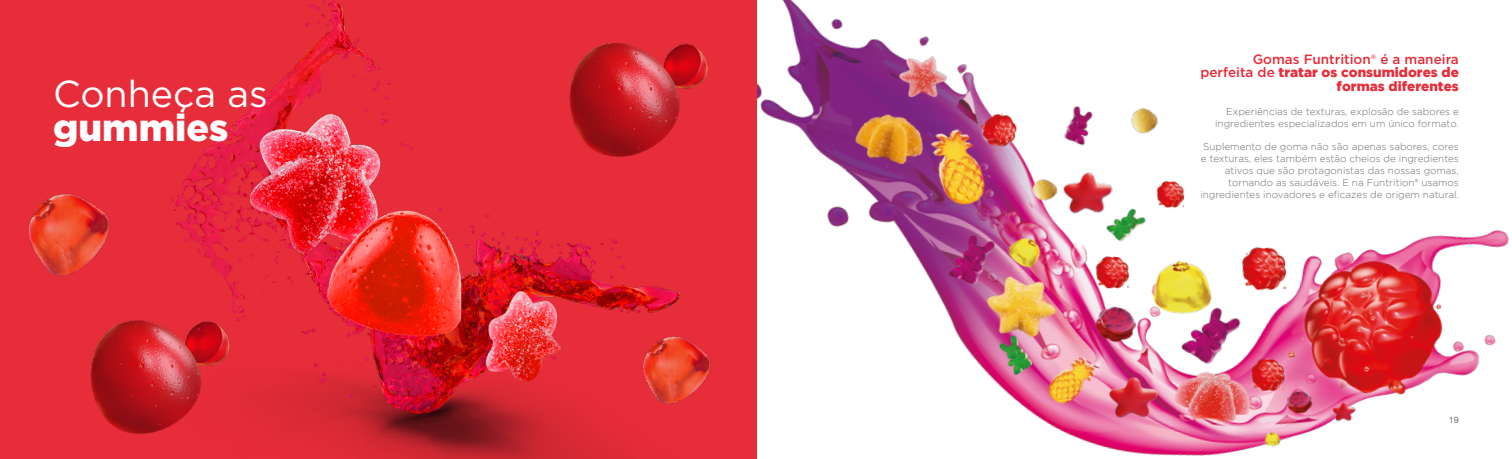
<style>
.page{position:relative;width:1512px;height:459px;background:#fff}
.page>*{position:absolute;margin:0;border:0;box-sizing:border-box;transform-origin:0 0}
.t1{font:37.5px "Gotham";color:#fff}
.t2{font:900 37.5px "Gotham";color:#fff}
.t3{font:900 13.5px/13.5px "Gotham";color:#e72d39;text-align:right}
.t4{font:300 9.9px/11.9px "Gotham";color:#706f6f;text-align:right}
.t5{font:9px "Helvetica Neue";color:#706f6f}
.s1{font-weight:500}
.s2{font-weight:400}
</style>
<div class="page">
<img style="left:756px;top:2px;width:753px;height:457px">
<div style="left:0;top:0;width:756px;height:459px;background:#e72d39"></div>
<img style="left:756px;top:0;width:38px;height:182px">
<img style="left:90px;top:320px;width:69px;height:114px">
<img style="left:28px;top:193px;width:82px;height:83px">
<img style="left:159px;top:0;width:549px;height:459px">
<img style="left:609px;top:299px;width:102px;height:138px">
<h1 class="t1" style="left:53px;top:70px;width:216px">Conheça as</h1>
<h1 class="t2" style="left:53px;top:107px;width:177px">gummies</h1>
<h2 class="t3" style="left:1200px;top:52px;width:260px"><span class="s1">Gomas Funtrition</span><span class="s2">®</span> <span class="s1">é a maneira perfeita de</span> tratar os consumidores de formas diferentes</h2>
<p class="t4" style="left:1215px;top:105px;width:245px">Experiências de texturas, explosão de sabores e ingredientes especializados em um único formato.</p>
<p class="t4" style="left:1200px;top:141px;width:260px">Suplemento de goma não são apenas sabores, cores e texturas, eles também estão cheios de ingredientes ativos que são protagonistas das nossas gomas, tornando as saudáveis. E na Funtrition<span class="s2">®</span> usamos ingredientes inovadores e eficazes de origem natural.</p>
<p class="t5" style="left:1449px;top:413px;width:12px">19</p>
</div>
